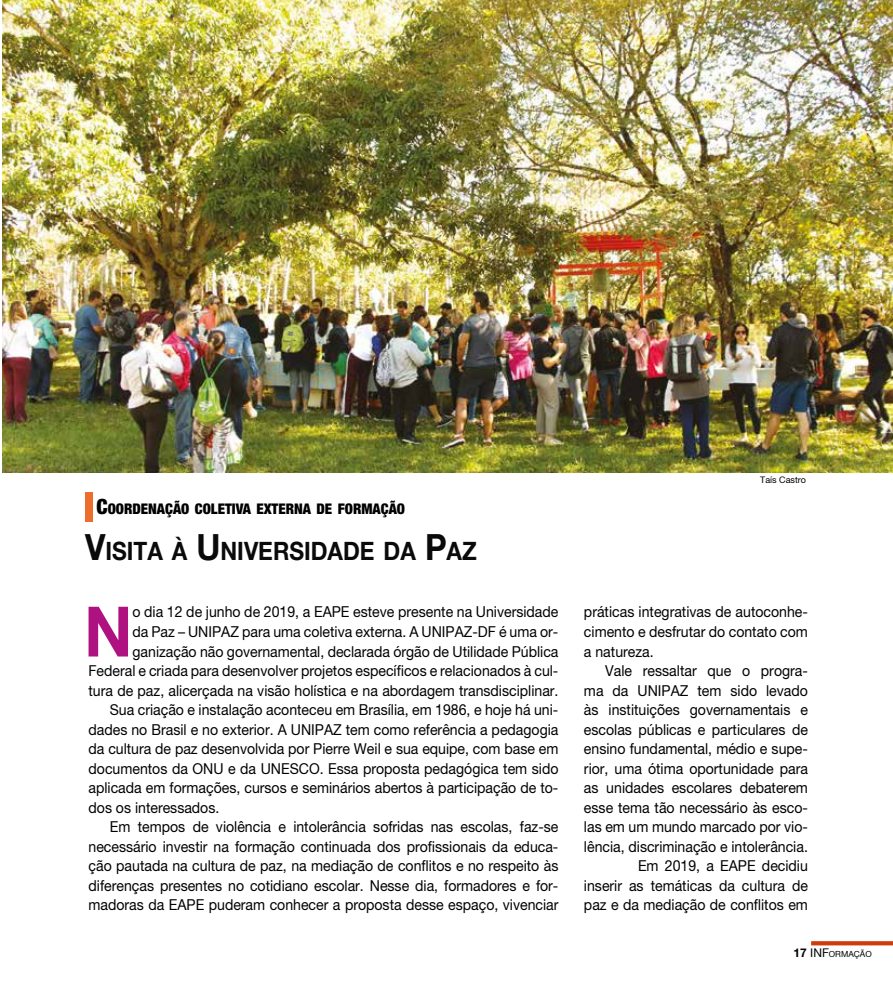
<style>
.page{position:relative;width:893px;height:1000px;background:#fff}
.page>*{position:absolute;margin:0;border:0;box-sizing:border-box;transform-origin:0 0}
.t1{font:700 69.6px "Helvetica Neue";color:#af1280;scale:.94 1}
.t2{font:700 25.2px "Helvetica Neue";color:#0a0a0a;scale:.9 1}
.t3{font:15px/19.5px "Helvetica Neue";color:#000;text-align:justify;scale:.94 1}
.t4{font:900 condensed 14.7px "Helvetica Neue";color:#000}
.t5{font:9px "Helvetica Neue";color:#000}
.t6{font:8.4px "Helvetica Neue";color:#000}
.s1{font-size:21px}
.s2{font-size:36px}
.s3{font-weight:700;font-size:12px}
.s4{font-size:12px}
</style>
<div class="page">
<svg style="left:811px;top:941px;width:82px;height:4px"></svg>
<img style="left:3px;top:0;width:890px;height:472px">
<div style="left:85px;top:491px;width:7px;height:30px;background:#ed6e2c"></div>
<p class="t4" style="left:96px;top:499px;width:310px"><span class="s1">C</span>OORDENAÇÃO COLETIVA EXTERNA DE FORMAÇÃO</p>
<h2 class="t2" style="left:85px;top:535px;width:437px"><span class="s2">V</span>ISITA À <span class="s2">U</span> NIVERSIDADE DA <span class="s2">P</span>AZ</h2>
<h1 class="t1" style="left:84px;top:588px;width:53px">N</h1>
<p class="t3" style="left:133px;top:602px;width:455px">o dia 12 de junho de 2019, a EAPE esteve presente na Universidade</p>
<p class="t3" style="left:133px;top:621px;width:455px">da Paz – UNIPAZ para uma coletiva externa. A UNIPAZ-DF é uma or-</p>
<p class="t3" style="left:133px;top:641px;width:455px">ganização não governamental, declarada órgão de Utilidade Pública</p>
<p class="t3" style="left:89px;top:660px;width:501px">Federal e criada para desenvolver projetos específicos e relacionados à cul-</p>
<p class="t3" style="left:89px;top:680px;width:501px">tura de paz, alicerçada na visão holística e na abordagem transdisciplinar.</p>
<p class="t3" style="left:110px;top:699px;width:479px">Sua criação e instalação aconteceu em Brasília, em 1986, e hoje há uni-</p>
<p class="t3" style="left:89px;top:719px;width:501px">dades no Brasil e no exterior. A UNIPAZ tem como referência a pedagogia</p>
<p class="t3" style="left:89px;top:738px;width:501px">da cultura de paz desenvolvida por Pierre Weil e sua equipe, com base em</p>
<p class="t3" style="left:89px;top:758px;width:501px">documentos da ONU e da UNESCO. Essa proposta pedagógica tem sido</p>
<p class="t3" style="left:89px;top:777px;width:501px">aplicada em formações, cursos e seminários abertos à participação de to-</p>
<p class="t3" style="left:89px;top:797px;width:141px">dos os interessados.</p>
<p class="t3" style="left:110px;top:816px;width:479px">Em tempos de violência e intolerância sofridas nas escolas, faz-se</p>
<p class="t3" style="left:89px;top:836px;width:501px">necessário investir na formação continuada dos profissionais da educa-</p>
<p class="t3" style="left:89px;top:855px;width:501px">ção pautada na cultura de paz, na mediação de conflitos e no respeito às</p>
<p class="t3" style="left:89px;top:875px;width:501px">diferenças presentes no cotidiano escolar. Nesse dia, formadores e for-</p>
<p class="t3" style="left:89px;top:894px;width:501px">madoras da EAPE puderam conhecer a proposta desse espaço, vivenciar</p>
<p class="t5" style="left:760px;top:475px;width:47px">Taís Castro</p>
<p class="t3" style="left:584px;top:602px;width:240px">práticas integrativas de autoconhe&shy;cimento e desfrutar do contato com a natureza.</p>
<p class="t3" style="left:584px;top:660px;width:240px;text-align:right">Vale ressaltar que o progra&shy;ma da UNIPAZ tem sido levado às instituições governamentais e escolas públicas e particulares de ensino fundamental, médio e supe&shy;rior, uma ótima oportunidade para as unidades escolares debaterem esse tema tão necessário às esco&shy;las em um mundo marcado por vio&shy;lência, discriminação e intolerância.<br>Em 2019, a EAPE decidiu<br>inserir as temáticas da cultura de paz e da mediação de conflitos em</p>
<p class="t6" style="left:794px;top:949px;width:80px"><span class="s3">17</span> <span class="s4">INF</span>ORMAÇÃO</p>
</div>
